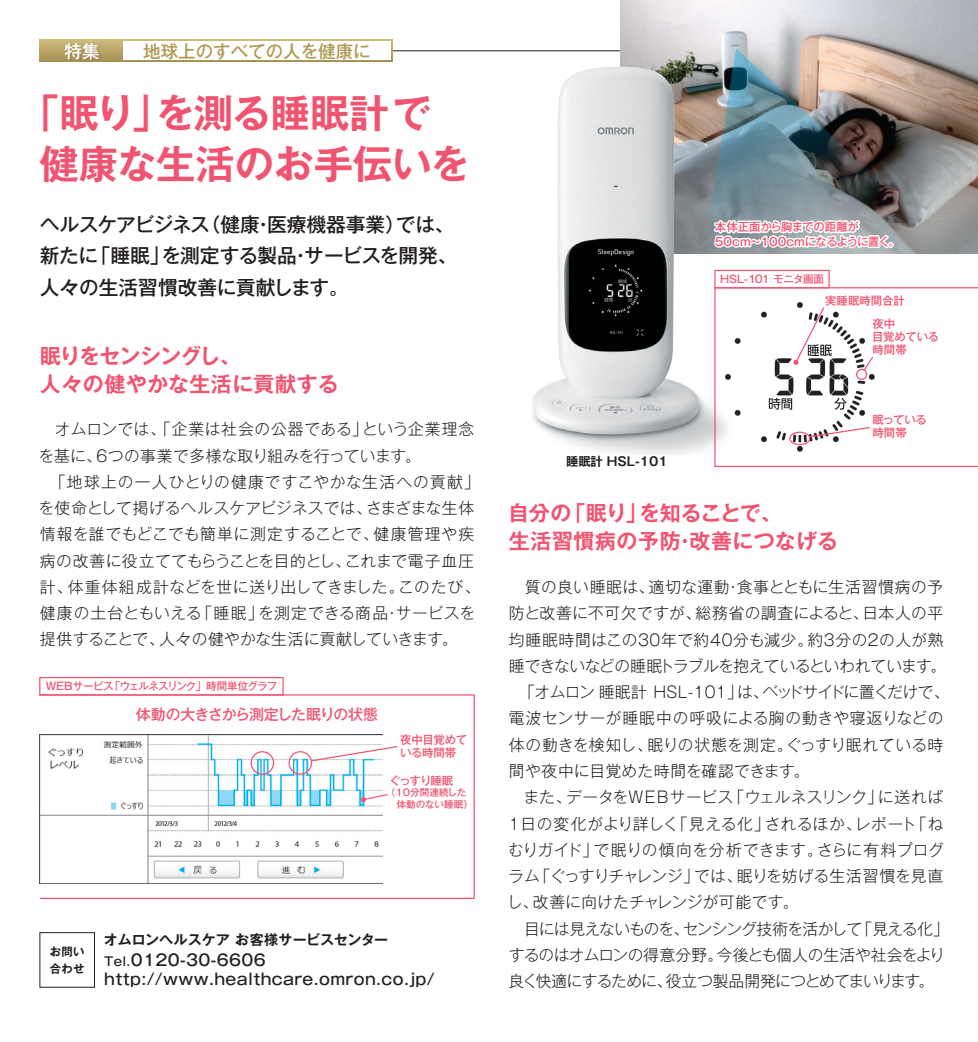
<style>
.page{position:relative;width:978px;height:1042px;background:#fff}
.page>*{position:absolute;margin:0;border:0;box-sizing:border-box;transform-origin:0 0}
.t1{font:700 39.38px/50.8px "Gothic MB101 Pro De";color:#f05471}
.t2{font:700 21px/28px "Gothic MB101 Pro De";letter-spacing:.01em;color:#f05471}
.t3{font:500 19.6px/31.5px "Gothic MB101 Pro";letter-spacing:-.005em;color:#231f20}
.t4{font:500 17.5px "Gothic MB101 Pro";color:#b09b56}
.t5{font:500 17.5px "Gothic MB101 Pro";color:#fff}
.t6{font:300 15.75px/26.2px "Gothic MB101 Pro";letter-spacing:.01em;color:#231f20}
.t7{font:300 15.75px "Gothic MB101 Pro";letter-spacing:-.035em;color:#231f20}
.t8{font:300 15.75px "Gothic MB101 Pro";letter-spacing:.035em;color:#231f20}
.t9{font:300 15.75px "Gothic MB101 Pro";letter-spacing:.03em;color:#231f20}
.t10{font:500 15.75px/19.2px "Gothic MB101 Pro";letter-spacing:.025em;color:#231f20}
.t11{font:300 15.75px "Gothic MB101 Pro";letter-spacing:-.03em;color:#231f20}
.t12{font:300 15.75px "Gothic MB101 Pro";letter-spacing:-.01em;color:#231f20}
.t13{font:300 15.75px "Gothic MB101 Pro";letter-spacing:-.06em;color:#231f20}
.t14{font:300 15.75px "Gothic MB101 Pro";letter-spacing:-.045em;color:#231f20}
.t15{font:500 14.88px "Gothic MB101 Pro";letter-spacing:-.055em;color:#f05471}
.t16{font:700 14px "Gothic MB101 Pro De";letter-spacing:-.005em;color:#231f20}
.t17{font:700 12.25px "Gothic MB101 Pro De";color:#231f20}
.t18{font:500 11.38px/13.1px "Gothic MB101 Pro";letter-spacing:-.01em;color:#f05471}
.t19{font:700 11.38px/16.6px "Gothic MB101 Pro De";letter-spacing:.025em;color:#231f20}
.t20{font:500 10.5px "Gothic MB101 Pro";letter-spacing:-.065em;color:#f05471}
.t21{font:500 10.5px "Gothic MB101 Pro";letter-spacing:-.04em;color:#f05471}
.t22{font:500 9.62px/12.2px "Gothic MB101 Pro";color:#f05471}
.s1{font-size:12.25px}
</style>
<div class="page">
<hr style="left:45px;top:50px;width:635px;height:1px;background:#231f20">
<img style="left:620px;top:0;width:357px;height:253px">
<img style="left:532px;top:67px;width:219px;height:388px">
<img style="left:41px;top:734px;width:342px;height:149px">
<img style="left:697px;top:40px;width:255px;height:214px">
<div style="left:40px;top:40px;width:352px;height:22px;background:linear-gradient(to bottom,#cfbf80,#aa965c)"></div>
<img style="left:63px;top:41px;width:41px;height:21px">
<div style="left:123px;top:41px;width:267px;height:19px;background:#fff"></div>
<div style="left:39px;top:677px;width:244px;height:18px;border:1px solid #f05471"></div>
<div style="left:714px;top:270px;width:115px;height:18px;background:#fff"></div>
<div style="left:714px;top:270px;width:115px;height:18px;border:1px solid #f05471"></div>
<svg style="left:714px;top:287px;width:263px;height:180px"></svg>
<div style="left:39px;top:694px;width:435px;height:205px;border:1px solid #f05471"></div>
<svg style="left:709px;top:203px;width:184px;height:60px"></svg>
<div style="left:40px;top:932px;width:55px;height:55px;border:1px solid #231f20"></div>
<div style="left:288px;top:751px;width:24px;height:23px;border:1px solid #f05471;border-radius:50%"></div>
<div style="left:250px;top:751px;width:24px;height:23px;border:1px solid #f05471;border-radius:50%"></div>
<svg style="left:310px;top:745px;width:88px;height:17px"></svg>
<svg style="left:360px;top:793px;width:28px;height:9px"></svg>
<p class="t5" style="left:64px;top:36px;width:36px">特集</p>
<p class="t4" style="left:143px;top:36px;width:229px">地球上のすべての人を健康に</p>
<h1 class="t1" style="left:39px;top:83px;width:432px;text-indent:-19px">「眠り」を測る睡眠計で健康な生活のお手伝いを</h1>
<p class="t3" style="left:40px;top:206px;width:419px">ヘルスケアビジネス（健康・医療機器事業）では、新たに「睡眠」を測定する製品・サービスを開発、人々の生活習慣改善に貢献します。</p>
<h2 class="t2" style="left:40px;top:339px;width:300px">眠りをセンシングし、<br>人々の健やかな生活に貢献する</h2>
<p class="t6" style="left:39px;top:414px;width:437px;text-indent:16px">オムロンでは、「企業は社会の公器である」という企業理念を基に、6つの事業で多様な取り組みを行っています。</p>
<p class="t6" style="left:39px;top:466px;width:443px;text-indent:11px">「地球上の一人ひとりの健康ですこやかな生活への貢献」を使命として掲げるヘルスケアビジネスでは、さまざまな生体情報を誰でもどこでも簡単に測定することで、健康管理や疾病の改善に役立ててもらうことを目的とし、これまで電子血圧計、体重体組成計などを世に送り出してきました。このたび、健康の土台ともいえる「睡眠」を測定できる商品・サービスを提供することで、人々の健やかな生活に貢献していきます。</p>
<p class="t20" style="left:46px;top:677px;width:233px">WEBサービス「ウェルネスリンク」時間単位グラフ</p>
<p class="t15" style="left:136px;top:702px;width:243px">体動の大きさから測定した眠りの状態</p>
<p class="t18" style="left:400px;top:731px;width:69px">夜中目覚めている時間帯</p>
<p class="t18" style="left:389px;top:772px;width:65px">ぐっすり睡眠</p>
<p class="t22" style="left:396px;top:785px;width:78px;text-indent:-11px">（10分間連続した体動のない睡眠）</p>
<p class="t19" style="left:50px;top:942px;width:36px">お問い合わせ</p>
<p class="t16" style="left:104px;top:928px;width:286px">オムロンヘルスケア お客様サービスセンター</p>
<p class="t10" style="left:104px;top:948px;width:332px"><span class="s1">Tel.</span>0120-30-6606 http://www.healthcare.omron.co.jp/</p>
<p class="t18" style="left:714px;top:218px;width:186px;line-height:14.9px">本体正面から胸までの距離が<br>50cm～100cmになるように置く。</p>
<p class="t21" style="left:719px;top:270px;width:106px">HSL-101 モニタ画面</p>
<p class="t18" style="left:825px;top:292px;width:81px">実睡眠時間合計</p>
<p class="t18" style="left:872px;top:316px;width:69px">夜中<br>目覚めている時間帯</p>
<p class="t17" style="left:566px;top:451px;width:103px">睡眠計 HSL-101</p>
<h2 class="t2" style="left:508px;top:497px;width:331px">自分の「眠り」を知ることで、<br>生活習慣病の予防・改善につなげる</h2>
<p class="t18" style="left:872px;top:412px;width:56px">眠っている時間帯</p>
<p class="t8" style="left:524px;top:574px;width:420px">質の良い睡眠は、適切な運動・食事とともに生活習慣病の予</p>
<p class="t9" style="left:509px;top:600px;width:436px">防と改善に不可欠ですが、総務省の調査によると、日本人の平</p>
<p class="t8" style="left:509px;top:626px;width:436px">均睡眠時間はこの30年で約40分も減少。約3分の2の人が熟</p>
<p class="t11" style="left:509px;top:653px;width:439px">睡できないなどの睡眠トラブルを抱えているといわれています。</p>
<p class="t7" style="left:519px;top:679px;width:432px">「オムロン睡眠計 HSL-101」は、ベッドサイドに置くだけで、</p>
<p class="t9" style="left:509px;top:705px;width:436px">電波センサーが睡眠中の呼吸による胸の動きや寝返りなどの</p>
<p class="t6" style="left:509px;top:729px;width:435px">体の動きを検知し、眠りの状態を測定。ぐっすり眠れている時</p>
<p class="t6" style="left:509px;top:755px;width:302px">間や夜中に目覚めた時間を確認できます。</p>
<p class="t6" style="left:523px;top:782px;width:421px">また、データをWEBサービス「ウェルネスリンク」に送れば</p>
<p class="t6" style="left:509px;top:808px;width:436px">1日の変化がより詳しく「見える化」されるほか、レポート「ね</p>
<p class="t6" style="left:507px;top:834px;width:437px">むりガイド」で眠りの傾向を分析できます。さらに有料プログ</p>
<p class="t12" style="left:508px;top:863px;width:436px">ラム「ぐっすりチャレンジ」では、眠りを妨げる生活習慣を見直</p>
<p class="t6" style="left:506px;top:887px;width:293px">し、改善に向けたチャレンジが可能です。</p>
<p class="t13" style="left:524px;top:915px;width:426px">目には見えないものを、センシング技術を活かして「見える化」</p>
<p class="t7" style="left:509px;top:941px;width:437px">するのはオムロンの得意分野。今後とも個人の生活や社会をより</p>
<p class="t14" style="left:509px;top:968px;width:426px">良く快適にするために、役立つ製品開発につとめてまいります。</p>
</div>
